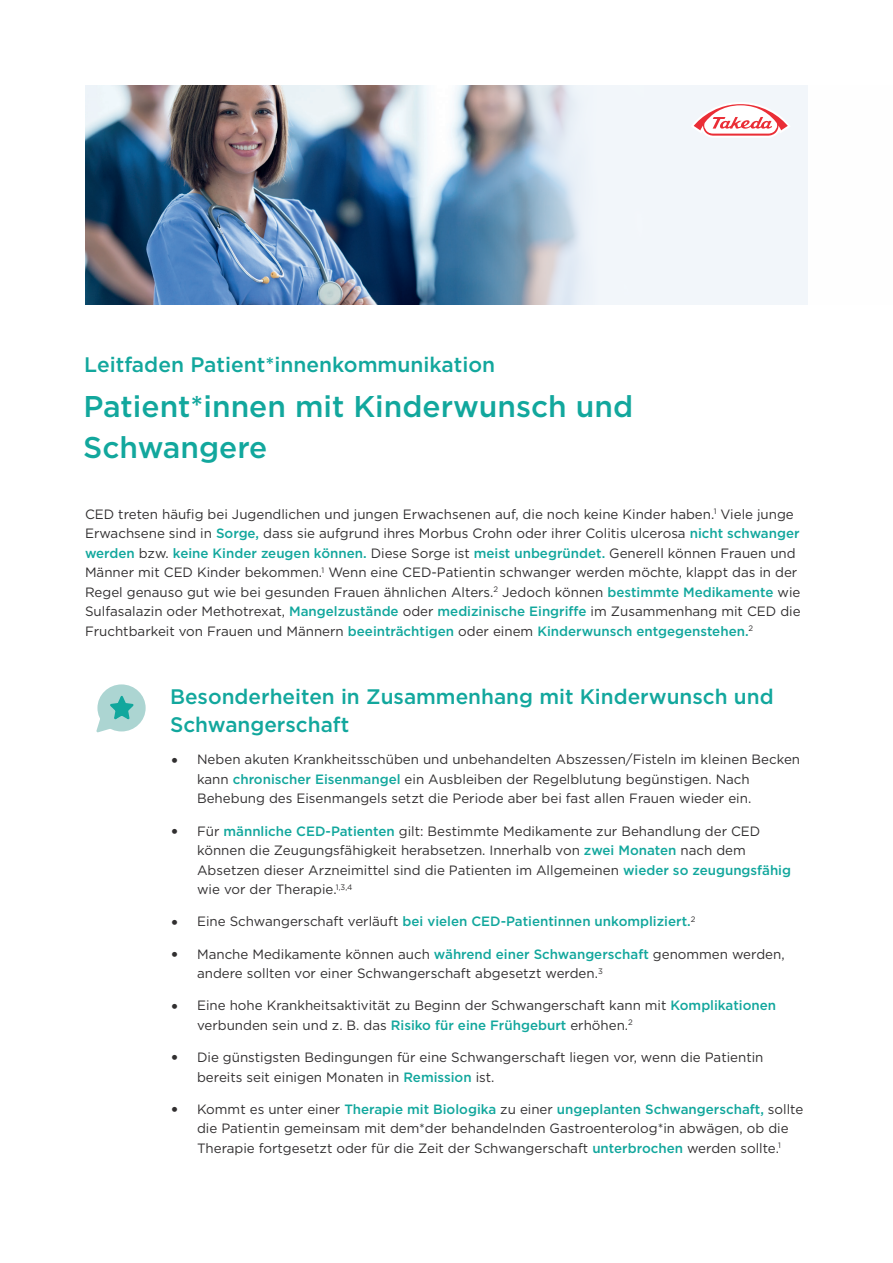
<style>
.page{position:relative;width:893px;height:1263px;background:#fff}
.page>*{position:absolute;margin:0;border:0;box-sizing:border-box;transform-origin:0 0}
.t1{font:500 30px/40.5px "Gotham";color:#12a79d}
.t2{font:500 21px/28.5px "Gotham";color:#12a79d}
.t3{font:13.5px/19.5px "Gotham";color:#312f30}
.t4{font:500 13.5px "Gotham";color:#12a79d}
.s1{font-weight:500;color:#12a79d}
.s2{font-size:18.9px}
.s3{font-weight:400;font-size:18.9px;color:#312f30}
.s4{font-weight:400;color:#312f30}
</style>
<div class="page">
<div style="left:97px;top:684px;width:49px;height:47px;background:#acd5d2;border-radius:50%"></div>
<svg style="left:96px;top:694px;width:41px;height:39px"></svg>
<div style="left:85px;top:85px;width:808px;height:219px;background:#f2f6fa"></div>
<img style="left:85px;top:85px;width:496px;height:219px">
<svg style="left:691px;top:102px;width:99px;height:35px"></svg>
<h2 class="t2" style="left:84px;top:350px;width:413px">Leitfaden Patient*innenkommunikation</h2>
<h1 class="t1" style="left:83px;top:386px;width:551px">Patient*innen mit Kinderwunsch und<br>Schwangere</h1>
<p class="t3" style="left:85px;top:504px;width:717px">CED treten häufig bei Jugendlichen und jungen Erwachsenen auf, die noch keine Kinder haben.<sup>1</sup> Viele junge Erwachsene sind in <span class="s1">Sorge,</span> dass sie aufgrund ihres Morbus Crohn oder ihrer Colitis ulcerosa <span class="s1">nicht schwanger werden</span> bzw. <span class="s1">keine Kinder zeugen können.</span> Diese Sorge ist <span class="s1">meist unbegründet.</span> Generell können Frauen und Männer mit CED Kinder bekommen.<sup>1</sup> Wenn eine CED-Patientin schwanger werden möchte, klappt das in der Regel genauso gut wie bei gesunden Frauen ähnlichen Alters.<sup>2</sup> Jedoch können <span class="s1">bestimmte Medikamente</span> wie Sulfasalazin oder Methotrexat, <span class="s1">Mangelzustände</span> oder <span class="s1">medizinische Eingriffe</span> im Zusammenhang mit CED die Fruchtbarkeit von Frauen und Männern <span class="s1">beeinträchtigen</span> oder einem <span class="s1">Kinderwunsch entgegenstehen.</span><sup>2</sup></p>
<h2 class="t2" style="left:170px;top:681px;width:605px">Besonderheiten in Zusammenhang mit Kinderwunsch und<br>Schwangerschaft</h2>
<p class="t3" style="left:197px;top:749px;width:605px;text-indent:-27px"><span class="s2">•</span> Neben akuten Krankheitsschüben und unbehandelten Abszessen/Fisteln im kleinen Becken kann <span class="s1">chronischer Eisenmangel</span> ein Ausbleiben der Regelblutung begünstigen. Nach<br>Behebung des Eisenmangels setzt die Periode aber bei fast allen Frauen wieder ein.</p>
<p class="t3" style="left:197px;top:821px;width:595px;text-indent:-27px"><span class="s2">•</span> Für <span class="s1">männliche CED-Patienten</span> gilt: Bestimmte Medikamente zur Behandlung der CED können die Zeugungsfähigkeit herabsetzen. Innerhalb von <span class="s1">zwei Monaten</span> nach dem Absetzen dieser Arzneimittel sind die Patienten im Allgemeinen <span class="s1">wieder so zeugungsfähig </span>wie vor der Therapie.<sup>1,3,4</sup></p>
<p class="t4" style="left:170px;top:913px;width:527px"><span class="s3">•</span> <span class="s4">Eine Schwangerschaft verläuft</span> bei vielen CED-Patientinnen unkompliziert.<sup>2</sup></p>
<p class="t3" style="left:197px;top:944px;width:589px;text-indent:-27px"><span class="s2">•</span> Manche Medikamente können auch <span class="s1">während einer Schwangerschaft</span> genommen werden, andere sollten vor einer Schwangerschaft abgesetzt werden.<sup>3</sup></p>
<p class="t3" style="left:197px;top:995px;width:580px;text-indent:-27px"><span class="s2">•</span> Eine hohe Krankheitsaktivität zu Beginn der Schwangerschaft kann mit <span class="s1">Komplikationen </span>verbunden sein und z. B. das <span class="s1">Risiko für eine Frühgeburt</span> erhöhen.<sup>2</sup></p>
<p class="t3" style="left:197px;top:1047px;width:568px;text-indent:-27px"><span class="s2">•</span> Die günstigsten Bedingungen für eine Schwangerschaft liegen vor, wenn die Patientin bereits seit einigen Monaten in <span class="s1">Remission</span> ist.</p>
<p class="t3" style="left:197px;top:1099px;width:608px;text-indent:-27px"><span class="s2">•</span> Kommt es unter einer <span class="s1">Therapie mit Biologika</span> zu einer <span class="s1">ungeplanten Schwangerschaft,</span> sollte die Patientin gemeinsam mit dem*der behandelnden Gastroenterolog*in abwägen, ob die<br>Therapie fortgesetzt oder für die Zeit der Schwangerschaft <span class="s1">unterbrochen</span> werden sollte.<sup>1</sup></p>
</div>
